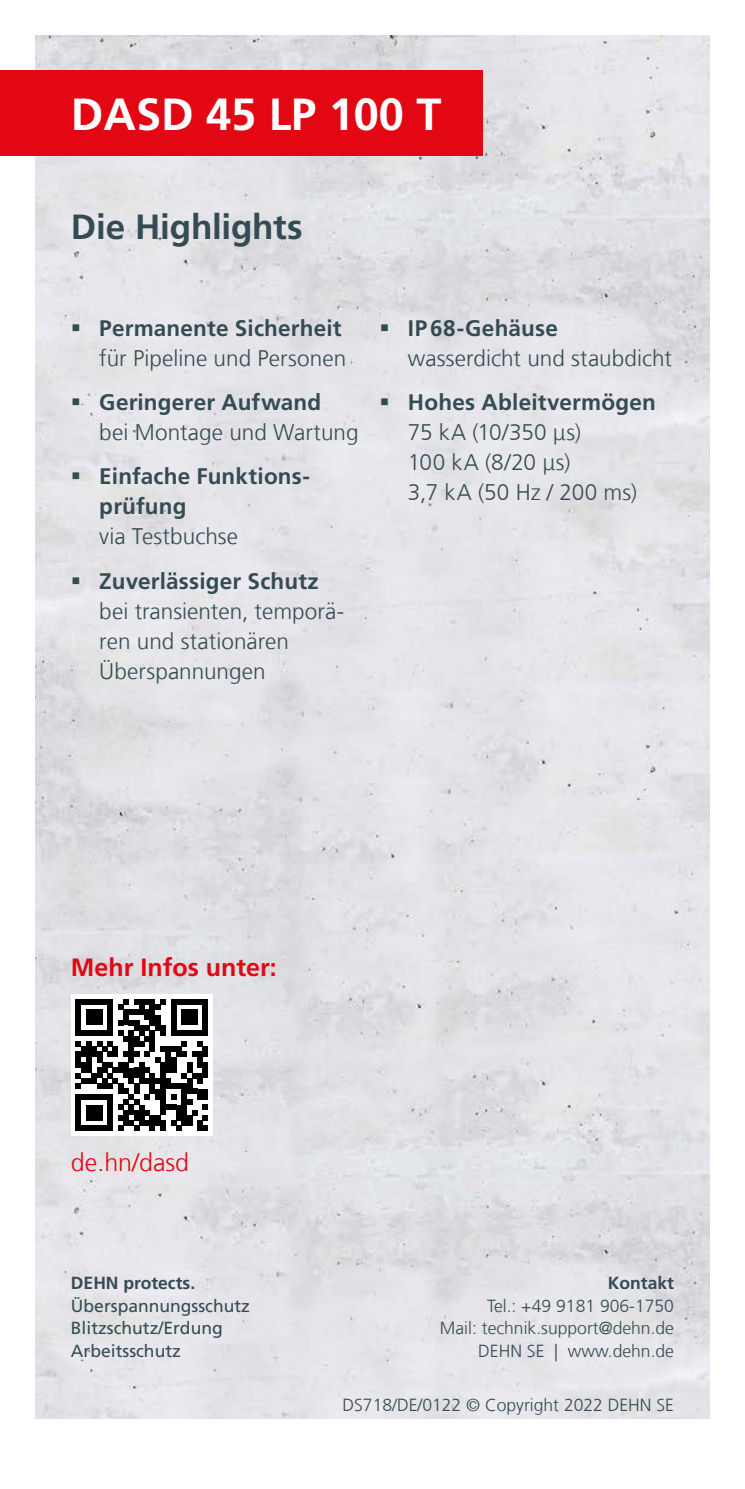
<style>
.page{position:relative;width:745px;height:1489px;background:#fff}
.page>*{position:absolute;margin:0;border:0;box-sizing:border-box;transform-origin:0 0}
.t1{font:700 45px "Frutiger LT Com";color:#fff}
.t2{font:700 35px "Frutiger LT Com";letter-spacing:-.005em;color:#354b54}
.t3{font:700 25px "Frutiger LT Com";color:#e30613}
.t4{font:300 25px "Frutiger LT Com";color:#e30613}
.t5{font:300 22.5px/30px "Frutiger LT Com";letter-spacing:.005em;color:#354b54}
.t6{font:700 22.5px/30px "Frutiger LT Com";letter-spacing:.01em;color:#354b54}
.t7{font:300 17.5px/22.5px "Frutiger LT Com";color:#354b54;text-align:right}
.t8{font:17.5px/22.5px "Frutiger LT Com";color:#354b54}
.t9{font:700 17.5px "Frutiger LT Com";color:#354b54}
</style>
<div class="page">
<img style="left:35px;top:35px;width:674px;height:1382px">
<div style="left:71px;top:994px;width:142px;height:141px;background:#fff"></div>
<svg style="left:76px;top:999px;width:132px;height:131px"></svg>
<div style="left:0;top:71px;width:482px;height:85px;background:#e30613"></div>
<svg style="left:73px;top:324px;width:6px;height:7px"></svg>
<svg style="left:73px;top:398px;width:6px;height:7px"></svg>
<svg style="left:73px;top:473px;width:6px;height:6px"></svg>
<svg style="left:73px;top:577px;width:6px;height:6px"></svg>
<svg style="left:381px;top:324px;width:7px;height:7px"></svg>
<svg style="left:381px;top:398px;width:7px;height:7px"></svg>
<h1 class="t1" style="left:71px;top:88px;width:372px">DASD 45 LP 100 T</h1>
<h2 class="t2" style="left:71px;top:206px;width:233px">Die Highlights</h2>
<p class="t6" style="left:99px;top:313px;width:244px">Permanente Sicherheit</p>
<p class="t5" style="left:99px;top:343px;width:248px">für Pipeline und Personen</p>
<p class="t6" style="left:99px;top:387px;width:223px">Geringerer Aufwand</p>
<p class="t5" style="left:99px;top:417px;width:260px">bei Montage und Wartung</p>
<p class="t6" style="left:99px;top:461px;width:212px">Einfache Funktions&shy;prüfung</p>
<p class="t5" style="left:99px;top:521px;width:140px">via Testbuchse</p>
<p class="t6" style="left:99px;top:566px;width:221px">Zuverlässiger Schutz</p>
<p class="t5" style="left:99px;top:596px;width:246px">bei transienten, temporä&shy;ren und stationären<br>Überspannungen</p>
<p class="t6" style="left:407px;top:313px;width:151px">IP68-Gehäuse</p>
<p class="t5" style="left:407px;top:343px;width:265px">wasserdicht und staubdicht</p>
<p class="t6" style="left:407px;top:387px;width:249px">Hohes Ableitvermögen</p>
<p class="t5" style="left:407px;top:417px;width:230px">75 kA (10/350 μs)<br>100 kA (8/20 μs)<br>3,7 kA (50 Hz / 200 ms)</p>
<p class="t3" style="left:71px;top:952px;width:207px">Mehr Infos unter:</p>
<p class="t4" style="left:71px;top:1148px;width:120px">de.hn/dasd</p>
<p class="t9" style="left:71px;top:1272px;width:126px">DEHN protects.</p>
<p class="t8" style="left:71px;top:1294px;width:180px">Überspannungsschutz<br>Blitzschutz/Erdung<br>Arbeitsschutz</p>
<p class="t9" style="left:607px;top:1272px;width:68px">Kontakt</p>
<p class="t7" style="left:439px;top:1294px;width:235px">Tel.: +49 9181 906-1750<br>Mail: technik.support@dehn.de<br>DEHN SE | www.dehn.de</p>
<p class="t7" style="left:342px;top:1393px;width:333px">DS718/DE/0122 © Copyright 2022 DEHN SE</p>
</div>
